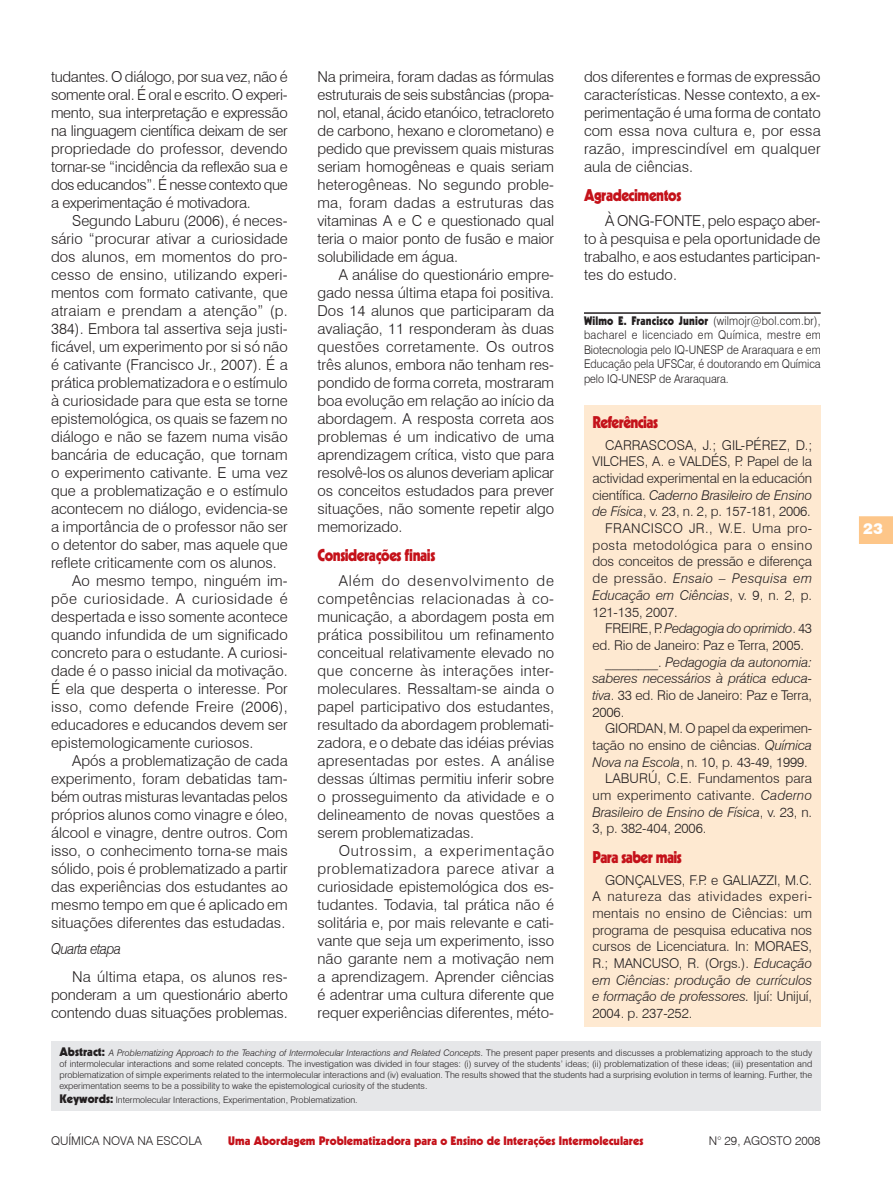
<style>
.page{position:relative;width:893px;height:1191px;background:#fff}
.page>*{position:absolute;margin:0;border:0;box-sizing:border-box;transform-origin:0 0}
.Seção{font:900 16.5px "Kabel";letter-spacing:-.03em;color:#c4121a;scale:.9 1}
.t1{font:300 15px/18px "Swiss 721 BT";color:#231f20;text-align:justify}
.Sub_sub_seção{font:italic 300 15px "Swiss 721 BT";letter-spacing:-.03em;color:#231f20;scale:.9 1}
.t2{font:900 15px "Swiss 721 BT";color:#fff}
.Bibliografia{font:300 13.5px/16.6px "Swiss 721 BT";letter-spacing:-.01em;color:#231f20;text-align:justify}
.Bibliografia-2{font:italic 300 13.5px/16.6px "Swiss 721 BT";letter-spacing:-.01em;color:#231f20;text-align:justify}
.Credito_Autor{font:300 12px/14.4px "Swiss 721 BT";color:#231f20;text-align:justify;scale:.9 1}
.t3{font:900 12px "Kabel";color:#c4121a}
.Credito_Autor-2{font:300 12px "Swiss 721 BT";color:#231f20}
.Abstract{font:300 9px/10.8px "Swiss 721 BT";color:#231f20;text-align:justify}
.s1{font-family:"Kabel";font-weight:900}
.s2{font-style:italic}
.s3{font-style:normal}
.s4{font-family:"Kabel";font-weight:900;font-size:12px}
</style>
<div class="page">
<svg style="left:859px;top:516px;width:34px;height:28px"></svg>
<hr style="left:584px;top:312px;width:237px;height:2px;background:#231f20">
<div style="left:51px;top:1040px;width:770px;height:70px;background:#e6e7e9"></div>
<div style="left:584px;top:406px;width:237px;height:621px;background:#fee9d1"></div>
<p class="t1" style="left:51px;top:67px;width:238px">tudantes. O diálogo, por sua vez, não é somente oral. É oral e escrito. O experi&shy;mento, sua interpretação e expressão na linguagem científica deixam de ser propriedade do professor, devendo tornar-se “incidência da reflexão sua e dos educandos”. É nesse contexto que a experimentação é motivadora.</p>
<p class="t1" style="left:51px;top:211px;width:238px;text-indent:21px">Segundo Laburu (2006), é neces&shy;sário “procurar ativar a curiosidade dos alunos, em momentos do pro&shy;cesso de ensino, utilizando experi&shy;mentos com formato cativante, que atraiam e prendam a atenção” (p.<br>384). Embora tal assertiva seja justi&shy;ficável, um experimento por si só não é cativante (Francisco Jr., 2007). É a prática problematizadora e o estímulo à curiosidade para que esta se torne epistemológica, os quais se fazem no diálogo e não se fazem numa visão bancária de educação, que tornam o experimento cativante. E uma vez que a problematização e o estímulo acontecem no diálogo, evidencia-se a importância de o professor não ser o detentor do saber, mas aquele que reflete criticamente com os alunos.</p>
<p class="t1" style="left:51px;top:571px;width:238px;text-indent:21px">Ao mesmo tempo, ninguém im&shy;põe curiosidade. A curiosidade é despertada e isso somente acontece quando infundida de um significado concreto para o estudante. A curiosi&shy;dade é o passo inicial da motivação.<br>É ela que desperta o interesse. Por isso, como defende Freire (2006), educadores e educandos devem ser epistemologicamente curiosos.</p>
<p class="t1" style="left:51px;top:751px;width:238px;text-indent:21px">Após a problematização de cada experimento, foram debatidas tam&shy;bém outras misturas levantadas pelos próprios alunos como vinagre e óleo, álcool e vinagre, dentre outros. Com isso, o conhecimento torna-se mais sólido, pois é problematizado a partir das experiências dos estudantes ao mesmo tempo em que é aplicado em situações diferentes das estudadas.</p>
<p class="Sub_sub_seção" style="left:51px;top:940px;width:79px">Quarta etapa</p>
<p class="t1" style="left:51px;top:967px;width:238px;text-indent:21px">Na última etapa, os alunos res&shy;ponderam a um questionário aberto contendo duas situações problemas.</p>
<p class="t1" style="left:317px;top:67px;width:238px">Na primeira, foram dadas as fórmulas estruturais de seis substâncias (propa&shy;nol, etanal, ácido etanóico, tetracloreto de carbono, hexano e clorometano) e pedido que previssem quais misturas seriam homogêneas e quais seriam heterogêneas. No segundo proble&shy;ma, foram dadas a estruturas das vitaminas A e C e questionado qual teria o maior ponto de fusão e maior solubilidade em água.</p>
<p class="t1" style="left:317px;top:265px;width:238px;text-indent:21px">A análise do questionário empre&shy;gado nessa última etapa foi positiva.<br>Dos 14 alunos que participaram da avaliação, 11 responderam às duas questões corretamente. Os outros três alunos, embora não tenham res&shy;pondido de forma correta, mostraram boa evolução em relação ao início da abordagem. A resposta correta aos problemas é um indicativo de uma aprendizagem crítica, visto que para resolvê-los os alunos deveriam aplicar os conceitos estudados para prever situações, não somente repetir algo memorizado.</p>
<p class="Seção" style="left:317px;top:544px;width:132px">Considerações finais</p>
<p class="t1" style="left:317px;top:571px;width:238px;text-indent:21px">Além do desenvolvimento de competências relacionadas à co&shy;municação, a abordagem posta em prática possibilitou um refinamento conceitual relativamente elevado no que concerne às interações inter&shy;moleculares. Ressaltam-se ainda o papel participativo dos estudantes, resultado da abordagem problemati&shy;zadora, e o debate das idéias prévias apresentadas por estes. A análise dessas últimas permitiu inferir sobre o prosseguimento da atividade e o delineamento de novas questões a serem problematizadas.</p>
<p class="t1" style="left:317px;top:841px;width:238px;text-indent:21px">Outrossim, a experimentação problematizadora parece ativar a curiosidade epistemológica dos es&shy;tudantes. Todavia, tal prática não é solitária e, por mais relevante e cati&shy;vante que seja um experimento, isso não garante nem a motivação nem a aprendizagem. Aprender ciências é adentrar uma cultura diferente que requer experiências diferentes, méto-</p>
<p class="t1" style="left:584px;top:67px;width:238px">dos diferentes e formas de expressão características. Nesse contexto, a ex&shy;perimentação é uma forma de contato com essa nova cultura e, por essa razão, imprescindível em qualquer aula de ciências.</p>
<p class="Seção" style="left:584px;top:184px;width:110px">Agradecimentos</p>
<p class="t1" style="left:584px;top:211px;width:238px;text-indent:21px">À ONG-FONTE, pelo espaço aber&shy;to à pesquisa e pela oportunidade de trabalho, e aos estudantes participan&shy;tes do estudo.</p>
<p class="Credito_Autor" style="left:584px;top:313px;width:265px"><span class="s1">Wilmo E. Francisco Junior</span> (wilmojr@bol.com.br), bacharel e licenciado em Química, mestre em Biotecnologia pelo IQ-UNESP de Araraquara e em Educação pela UFSCar, é doutorando em Química pelo IQ-UNESP de Araraquara.</p>
<p class="Seção" style="left:592px;top:411px;width:74px">Referências</p>
<p class="Bibliografia" style="left:592px;top:436px;width:221px;text-indent:13px">CARRASCOSA, J.; GIL-PÉREZ, D.; VILCHES, A. e VALDÉS, P. Papel de la actividad experimental en la educación científica. <span class="s2">Caderno Brasileiro de Ensino de Física</span>, v. 23, n. 2, p. 157-181, 2006.</p>
<p class="Bibliografia" style="left:592px;top:520px;width:221px;text-indent:13px">FRANCISCO JR., W.E. Uma pro&shy;posta metodológica para o ensino dos conceitos de pressão e diferença de pressão. <span class="s2">Ensaio – Pesquisa em Educação em Ciências</span>, v. 9, n. 2, p.<br>121-135, 2007.</p>
<p class="Bibliografia" style="left:592px;top:620px;width:221px;text-indent:13px">FREIRE, P. <span class="s2">Pedagogia do oprimido</span>. 43 ed. Rio de Janeiro: Paz e Terra, 2005.</p>
<p class="Bibliografia-2" style="left:592px;top:653px;width:221px;text-indent:13px"><span class="s3">________.</span> Pedagogia da autonomia: saberes necessários à prática educa&shy;tiva<span class="s3">. 33 ed. Rio de Janeiro: Paz e Terra, 2006.</span></p>
<p class="Bibliografia" style="left:592px;top:720px;width:221px;text-indent:13px">GIORDAN, M. O papel da experimen&shy;tação no ensino de ciências. <span class="s2">Química Nova na Escola</span>, n. 10, p. 43-49, 1999.</p>
<p class="Bibliografia" style="left:592px;top:770px;width:221px;text-indent:13px">LABURÚ, C.E. Fundamentos para um experimento cativante. <span class="s2">Caderno Brasileiro de Ensino de Física</span>, v. 23, n.<br>3, p. 382-404, 2006.</p>
<p class="Seção" style="left:592px;top:846px;width:101px">Para saber mais</p>
<p class="Bibliografia" style="left:592px;top:871px;width:221px;text-indent:13px">GONÇALVES, F.P. e GALIAZZI, M.C.<br>A natureza das atividades experi&shy;mentais no ensino de Ciências: um programa de pesquisa educativa nos cursos de Licenciatura. In: MORAES, R.; MANCUSO, R. (Orgs.). <span class="s2">Educação em Ciências: produção de currículos e formação de professores.</span> Ijuí: Unijuí, 2004. p. 237-252.</p>
<p class="Abstract" style="left:59px;top:1047px;width:754px"><span class="s4">Abstract:</span> <span class="s2">A Problematizing Approach to the Teaching of Intermolecular Interactions and Related Concepts.</span> The present paper presents and discusses a problematizing approach to the study of intermolecular interactions and some related concepts. The investigation was divided in four stages: (i) survey of the students’ ideas; (ii) problematization of these ideas; (iii) presentation and problematization of simple experiments related to the intermolecular interactions and (iv) evaluation. The results showed that the students had a surprising evolution in terms of learning. Further, the experimentation seems to be a possibility to wake the epistemological curiosity of the students.</p>
<p class="Abstract" style="left:59px;top:1094px;width:300px"><span class="s4">Keywords:</span> Intermolecular Interactions, Experimentation, Problematization.</p>
<p class="Credito_Autor-2" style="left:51px;top:1133px;width:152px">QUÍMICA NOVA NA ESCOLA</p>
<p class="t3" style="left:228px;top:1133px;width:417px">Uma Abordagem Problematizadora para o Ensino de Interações Intermoleculares</p>
<p class="Credito_Autor-2" style="left:709px;top:1133px;width:113px">N° 29, AGOSTO 2008</p>
<p class="t2" style="left:863px;top:519px;width:21px">23</p>
</div>
